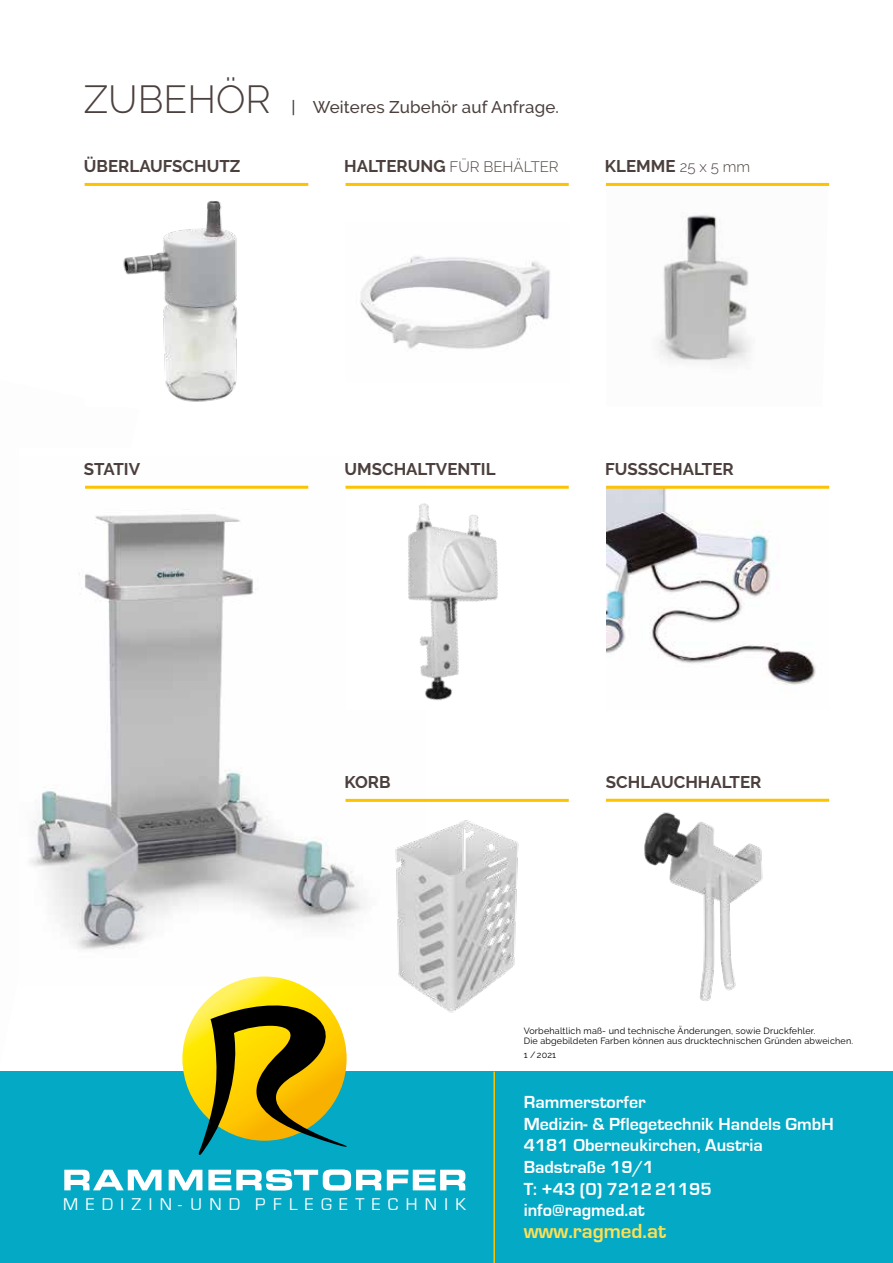
<style>
.page{position:relative;width:893px;height:1263px;background:#fff}
.page>*{position:absolute;margin:0;border:0;box-sizing:border-box;transform-origin:0 0}
.t1{font:300 39px "Raleway";color:#4b403e}
.t2{font:700 21px "Eurostile";color:#ffe054}
.t3{font:700 18px/21.6px "Eurostile";color:#fff}
.t4{font:17.55px "Eurostile";letter-spacing:.42em;color:#fff}
.t5{font:700 16.95px "Raleway";color:#4b403e}
.t6{font:500 16.95px "Raleway";letter-spacing:.01em;color:#4b403e}
.t7{font:300 15px "Raleway";color:#4b403e}
.t8{font:9px/10.5px "Raleway";letter-spacing:.02em;color:#000}
.s1{font-weight:700;font-size:16.95px}
.s2{font-weight:300;font-size:15px}
</style>
<div class="page">
<img style="left:123px;top:201px;width:115px;height:201px">
<hr style="left:85px;top:183px;width:223px;height:3px;background:#fdc300">
<img style="left:360px;top:256px;width:190px;height:93px">
<hr style="left:345px;top:183px;width:224px;height:3px;background:#fdc300">
<img style="left:659px;top:214px;width:92px;height:151px">
<hr style="left:606px;top:183px;width:223px;height:3px;background:#fdc300">
<img style="left:30px;top:485px;width:395px;height:465px">
<hr style="left:85px;top:486px;width:223px;height:3px;background:#fdc300">
<div style="left:346px;top:486px;width:222px;height:223px;background:#fff"></div>
<img style="left:408px;top:503px;width:90px;height:198px">
<hr style="left:345px;top:486px;width:224px;height:3px;background:#fdc300">
<img style="left:606px;top:489px;width:210px;height:196px">
<hr style="left:606px;top:486px;width:223px;height:3px;background:#fdc300">
<img style="left:345px;top:802px;width:174px;height:211px">
<img style="left:644px;top:812px;width:119px;height:189px">
<hr style="left:345px;top:799px;width:224px;height:3px;background:#fdc300">
<hr style="left:606px;top:799px;width:223px;height:3px;background:#fdc300">
<div style="left:0;top:1071px;width:893px;height:192px;background:#03a9c5"></div>
<hr style="left:493px;top:1071px;width:2px;height:192px;background:#fdc300">
<svg style="left:182px;top:976px;width:165px;height:165px;background:#fce82c"></svg>
<svg style="left:198px;top:989px;width:149px;height:166px"></svg>
<svg style="left:387px;top:1170px;width:78px;height:20px"></svg>
<svg style="left:169px;top:1170px;width:33px;height:20px"></svg>
<svg style="left:64px;top:1170px;width:98px;height:20px"></svg>
<svg style="left:208px;top:1169px;width:173px;height:21px"></svg>
<h1 class="t1" style="left:84px;top:76px;width:188px">ZUBEHÖR</h1>
<h3 class="t6" style="left:292px;top:97px;width:269px">| Weiteres Zubehör auf Anfrage.</h3>
<h3 class="t5" style="left:84px;top:156px;width:158px">ÜBERLAUFSCHUTZ</h3>
<h3 class="t7" style="left:344px;top:158px;width:216px"><span class="s1">HALTERUNG</span> FÜR BEHÄLTER</h3>
<h3 class="t5" style="left:605px;top:156px;width:147px">KLEMME <span class="s2">25 x 5 mm</span></h3>
<h3 class="t5" style="left:84px;top:459px;width:58px">STATIV</h3>
<h3 class="t5" style="left:344px;top:459px;width:153px">UMSCHALTVENTIL</h3>
<h3 class="t5" style="left:605px;top:459px;width:130px">FUSSSCHALTER</h3>
<h3 class="t5" style="left:344px;top:772px;width:48px">KORB</h3>
<h3 class="t5" style="left:606px;top:772px;width:157px">SCHLAUCHHALTER</h3>
<h3 class="t4" style="left:63px;top:1194px;width:404px">MEDIZIN-UND PFLEGETECHNIK</h3>
<p class="t8" style="left:524px;top:1025px;width:331px">Vorbehaltlich maß- und technische Änderungen, sowie Druckfehler.<br>Die abgebildeten Farben können aus drucktechnischen Gründen abweichen.</p>
<p class="t8" style="left:524px;top:1049px;width:34px">1 / 2021</p>
<h3 class="t3" style="left:524px;top:1092px;width:311px">Rammerstorfer<br>Medizin- &amp; Pflegetechnik Handels GmbH<br>4181 Oberneukirchen, Austria<br>Badstraße 19/1<br>T: +43 (0) 7212 21195 info@ragmed.at</h3>
<h2 class="t2" style="left:524px;top:1219px;width:144px">www.ragmed.at</h2>
</div>
